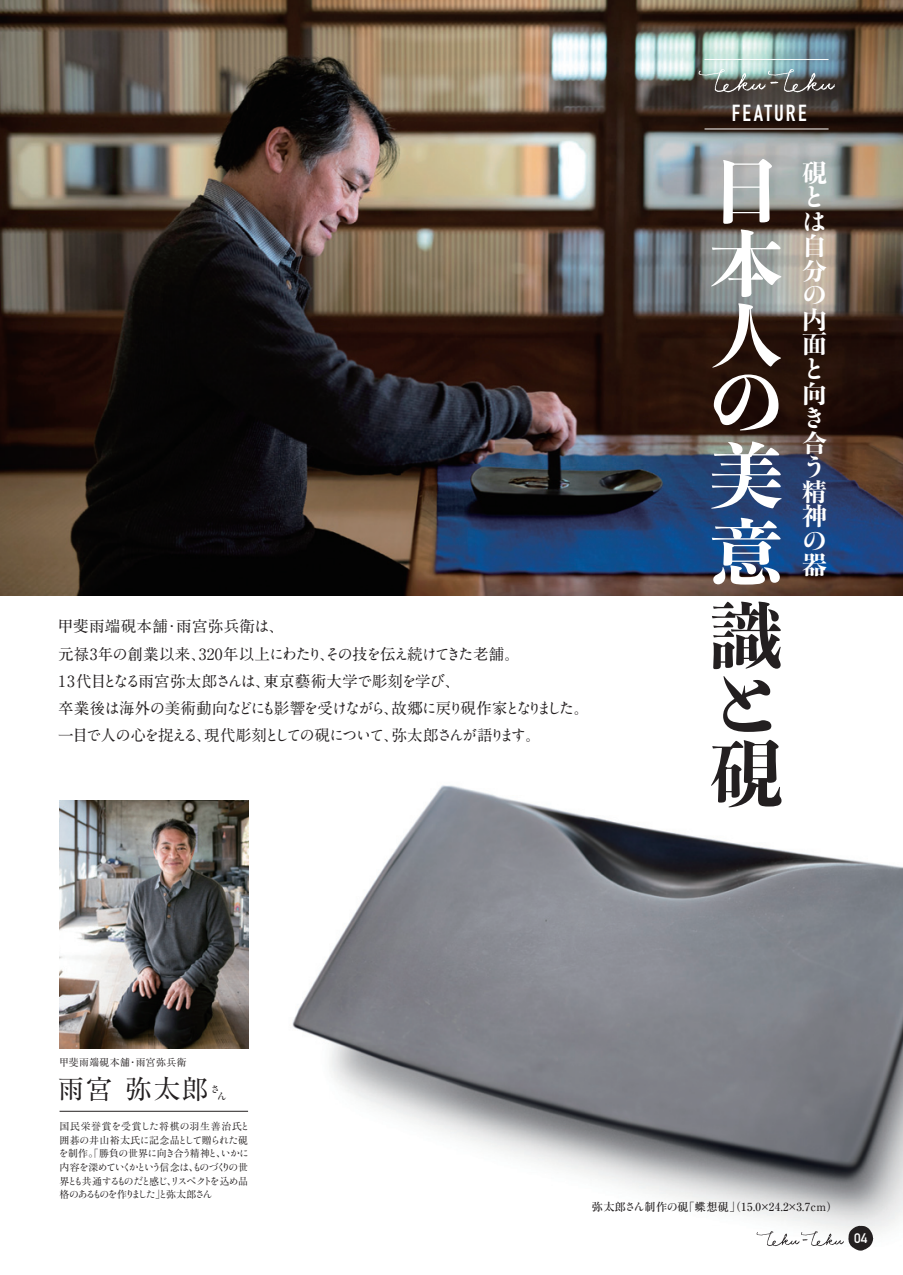
<style>
.page{position:relative;width:903px;height:1275px;background:#fff}
.page>*{position:absolute;margin:0;border:0;box-sizing:border-box;transform-origin:0 0}
.t1{font:76.83px "P Bunkyu Md Min Std EB";color:#231f20;scale:.95 1}
.t2{font:71.75px/70px "P Bunkyu Md Min Std EB";color:#fff}
.t3{font:71.75px "P Bunkyu Md Min Std EB";color:#231f20}
.t4{font:26.6px "Ryumin Pro";color:#231f20}
.t5{font:24.32px/24.5px "P Bunkyu Md Min Std N EB";color:#fff}
.t6{font:24.32px/24.5px "Ryumin Std Heavy KO";color:#fff}
.t7{font:22.93px "DIN Engschrift";letter-spacing:.085em;color:#fff}
.t8{font:700 15.58px/27.3px "A1 Mincho Std";letter-spacing:-.06em;color:#231f20}
.t9{font:13.65px "DIN Mittelschrift";color:#fff}
.t10{font:500 11.2px "Ryumin Pro";letter-spacing:.03em;color:#231f20}
.t11{font:9.97px/13.7px "Ryumin Pro";letter-spacing:.035em;color:#231f20}
.t12{font:9.97px/13.7px "Ryumin Std Regular KO";letter-spacing:-.245em;color:#231f20;text-align:justify}
.t13{font:9.97px/7.5px "Ryumin Std Medium KO";color:#231f20}
.s1{font-family:"Ryumin Std Regular KO"}
.s2{font-family:"Ryumin Pro"}
.s3{font-family:"Ryumin Std Medium KO";font-weight:400}
</style>
<div class="page">
<img style="left:0;top:0;width:903px;height:595px">
<img style="left:228px;top:785px;width:675px;height:455px">
<hr style="left:704px;top:59px;width:124px;height:1px;background:#fff">
<hr style="left:704px;top:128px;width:124px;height:1px;background:#fff">
<svg style="left:698px;top:69px;width:137px;height:23px;background:#737c79"></svg>
<img style="left:60px;top:800px;width:188px;height:248px">
<hr style="left:60px;top:1111px;width:188px;height:1px;background:#231f20">
<svg style="left:756px;top:1226px;width:117px;height:25px"></svg>
<p class="t8" style="left:58px;top:611px;width:533px">甲斐雨端硯本舗・雨宮弥兵衛は、<br>元禄3年の創業以来、320年以上にわたり、その技を伝え続けてきた老舗。<br>13代目となる雨宮弥太郎さんは、東京藝術大学で彫刻を学び、<br>卒業後は海外の美術動向などにも影響を受けながら、故郷に戻り硯作家となりました。一目で人の心を捉える、現代彫刻としての硯について、弥太郎さんが語ります。</p>
<h3 class="t7" style="left:732px;top:99px;width:76px">FEATURE</h3>
<h3 class="t5" style="left:802px;top:159px;width:26px">硯</h3>
<h3 class="t6" style="left:802px;top:183px;width:24px">とは</h3>
<h3 class="t5" style="left:802px;top:233px;width:26px">自分</h3>
<h3 class="t6" style="left:802px;top:281px;width:24px">の</h3>
<h3 class="t5" style="left:802px;top:306px;width:26px">内面</h3>
<h3 class="t6" style="left:802px;top:354px;width:20px">と</h3>
<h3 class="t5" style="left:802px;top:380px;width:25px">向</h3>
<h3 class="t6" style="left:802px;top:404px;width:20px">き</h3>
<h3 class="t5" style="left:802px;top:429px;width:26px">合</h3>
<h3 class="t6" style="left:802px;top:453px;width:20px">う</h3>
<h3 class="t5" style="left:802px;top:478px;width:26px">精神</h3>
<h3 class="t6" style="left:802px;top:526px;width:24px">の</h3>
<h3 class="t5" style="left:802px;top:552px;width:26px">器</h3>
<h2 class="t2" style="left:710px;top:153px;width:73px">日本人の</h2>
<h2 class="t2" style="left:710px;top:435px;width:73px;line-height:76px">美意</h2>
<h2 class="t3" style="left:710px;top:580px;width:73px">識</h2>
<h1 class="t1" style="left:710px;top:645px;width:66px">と</h1>
<h2 class="t3" style="left:710px;top:718px;width:73px">硯</h2>
<p class="t11" style="left:59px;top:1055px;width:129px">甲斐雨端硯本舗・雨宮弥兵衛</p>
<h3 class="t4" style="left:58px;top:1068px;width:152px">雨宮 弥太郎</h3>
<p class="t13" style="left:217px;top:1085px;width:11px;text-indent:-7px">さん</p>
<p class="t11" style="left:59px;top:1119px;width:193px">国民栄誉賞<span class="s1">を</span>受賞<span class="s1">した</span>将棋<span class="s1">の</span>羽生善治氏<span class="s1">と</span>囲碁<span class="s1">の</span>井山裕太氏<span class="s1">に</span>記念品<span class="s1">として</span>贈<span class="s1">られた</span>硯<span class="s1">を</span>制作。「勝負<span class="s1">の</span>世界<span class="s1">に</span>向<span class="s1">き</span>合<span class="s1">う</span>精神<span class="s1">と</span>、<span class="s1">いかに</span></p>
<p class="t12" style="left:60px;top:1159px;width:190px"><span class="s2">内容</span>を<span class="s2">深</span>めていくかという<span class="s2">信念</span>は<span class="s2">、</span>ものづくりの<span class="s2">世界</span>とも<span class="s2">共通</span>するものだと<span class="s2">感</span>じ<span class="s2">、</span>リスペクトを<span class="s2">込</span>め<span class="s2">品格</span>のあるものを<span class="s2">作</span>りました<span class="s2">」</span>と<span class="s2">弥太郎</span>さん</p>
<p class="t10" style="left:592px;top:1198px;width:247px">弥太郎<span class="s3">さん</span>制作<span class="s3">の</span>硯「蝶想硯」（15.0×24.2×3.7cm）</p>
<p class="t9" style="left:854px;top:1230px;width:15px">04</p>
</div>
